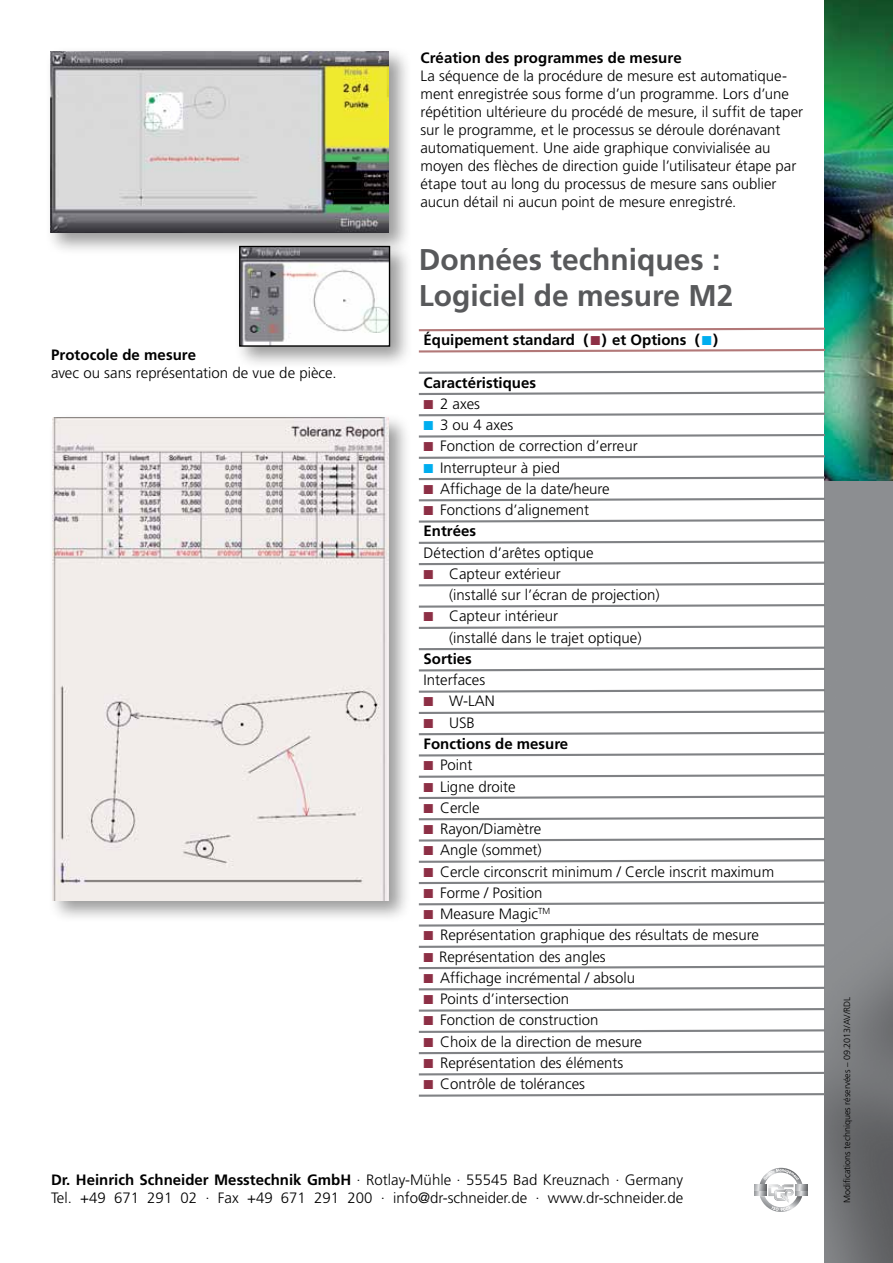
<style>
.page{position:relative;width:893px;height:1263px;background:#fff}
.page>*{position:absolute;margin:0;border:0;box-sizing:border-box;transform-origin:0 0}
.t1{font:700 30px/36px "Frutiger";color:#58595b}
.t2{font:300 15px/21.3px "Frutiger";color:#000}
.t3{font:700 15px "Frutiger";color:#000}
.t4{font:300 9px "Frutiger";color:#000}
.s1{font-family:"European Pi Three";font-weight:400;color:#8d2f45}
.s2{font-family:"European Pi Three";font-weight:400;color:#00aeef}
.s3{font-weight:700}
</style>
<div class="page">
<img style="left:825px;top:0;width:68px;height:1263px">
<svg style="left:754px;top:1168px;width:54px;height:44px"></svg>
<div style="left:48px;top:412px;width:364px;height:512px;background:#000;opacity:.4"></div>
<img style="left:53px;top:418px;width:336px;height:482px">
<div style="left:45px;top:46px;width:367px;height:210px;background:#000;opacity:.4"></div>
<img style="left:50px;top:51px;width:339px;height:182px">
<div style="left:234px;top:240px;width:179px;height:130px;background:#000;opacity:.4"></div>
<img style="left:241px;top:248px;width:147px;height:97px">
<div style="left:239px;top:246px;width:151px;height:101px;border:1px solid #000"></div>
<svg style="left:418px;top:348px;width:409px;height:6px"></svg>
<svg style="left:418px;top:327px;width:409px;height:5px"></svg>
<svg style="left:418px;top:539px;width:409px;height:6px"></svg>
<svg style="left:418px;top:518px;width:409px;height:6px"></svg>
<svg style="left:418px;top:497px;width:409px;height:5px"></svg>
<svg style="left:418px;top:475px;width:409px;height:6px"></svg>
<svg style="left:418px;top:454px;width:409px;height:6px"></svg>
<svg style="left:418px;top:433px;width:409px;height:6px"></svg>
<svg style="left:418px;top:412px;width:409px;height:5px"></svg>
<svg style="left:418px;top:390px;width:409px;height:6px"></svg>
<svg style="left:418px;top:369px;width:409px;height:6px"></svg>
<svg style="left:418px;top:560px;width:409px;height:6px"></svg>
<svg style="left:418px;top:582px;width:409px;height:5px"></svg>
<svg style="left:418px;top:603px;width:409px;height:6px"></svg>
<svg style="left:418px;top:624px;width:409px;height:6px"></svg>
<svg style="left:418px;top:645px;width:409px;height:6px"></svg>
<svg style="left:418px;top:667px;width:409px;height:5px"></svg>
<svg style="left:418px;top:688px;width:409px;height:6px"></svg>
<svg style="left:418px;top:709px;width:409px;height:6px"></svg>
<svg style="left:418px;top:730px;width:409px;height:6px"></svg>
<svg style="left:418px;top:752px;width:409px;height:6px"></svg>
<svg style="left:418px;top:773px;width:409px;height:6px"></svg>
<svg style="left:418px;top:794px;width:409px;height:6px"></svg>
<svg style="left:418px;top:816px;width:409px;height:5px"></svg>
<svg style="left:418px;top:837px;width:409px;height:6px"></svg>
<svg style="left:418px;top:858px;width:409px;height:6px"></svg>
<svg style="left:418px;top:879px;width:409px;height:6px"></svg>
<svg style="left:418px;top:901px;width:409px;height:5px"></svg>
<svg style="left:418px;top:922px;width:409px;height:6px"></svg>
<svg style="left:418px;top:943px;width:409px;height:6px"></svg>
<svg style="left:418px;top:964px;width:409px;height:6px"></svg>
<svg style="left:418px;top:986px;width:409px;height:5px"></svg>
<svg style="left:418px;top:1007px;width:409px;height:6px"></svg>
<svg style="left:418px;top:1028px;width:409px;height:6px"></svg>
<svg style="left:418px;top:1049px;width:409px;height:6px"></svg>
<svg style="left:418px;top:1071px;width:409px;height:5px"></svg>
<svg style="left:418px;top:1092px;width:409px;height:6px"></svg>
<p class="t3" style="left:51px;top:346px;width:147px">Protocole de mesure</p>
<p class="t2" style="left:51px;top:362px;width:287px">avec ou sans représentation de vue de pièce.</p>
<p class="t3" style="left:420px;top:49px;width:263px">Création des programmes de mesure</p>
<p class="t2" style="left:420px;top:66px;width:384px;line-height:18px">La séquence de la procédure de mesure est automatique&shy;ment enregistrée sous forme d’un programme. Lors d’une répétition ultérieure du procédé de mesure, il suffit de taper sur le programme, et le processus se déroule dorénavant automatiquement. Une aide graphique convivialisée au moyen des flèches de direction guide l’utilisateur étape par étape tout au long du processus de mesure sans oublier aucun détail ni aucun point de mesure enregistré.</p>
<h1 class="t1" style="left:419px;top:241px;width:316px">Données techniques :<br>Logiciel de mesure M2</h1>
<p class="t3" style="left:424px;top:331px;width:296px">Équipement standard ( <span class="s1">K</span>) et Options ( <span class="s2">K</span>)</p>
<p class="t2" style="left:424px;top:372px;width:216px"><span class="s3">Caractéristiques<br></span><span class="s1">K</span> 2 axes<br><span class="s2">K</span> 3 ou 4 axes<br><span class="s1">K</span> Fonction de correction d’erreur<br><span class="s2">K</span> Interrupteur à pied<br><span class="s1">K</span> Affichage de la date/heure<br><span class="s1">K</span> Fonctions d’alignement<br><span class="s3">Entrées</span></p>
<p class="t2" style="left:424px;top:542px;width:172px">Détection d’arêtes optique<br><span class="s1">K</span> Capteur extérieur</p>
<p class="t2" style="left:424px;top:584px;width:238px;text-indent:26px">(installé sur l’écran de projection)<br><span class="s1">K</span> Capteur intérieur</p>
<p class="t2" style="left:449px;top:627px;width:194px">(installé dans le trajet optique)</p>
<p class="t3" style="left:424px;top:650px;width:50px">Sorties</p>
<p class="t2" style="left:424px;top:669px;width:352px">Interfaces<br><span class="s1">K</span> W-LAN<br><span class="s1">K</span> USB<br><span class="s3">Fonctions de mesure<br></span><span class="s1">K</span> Point<br><span class="s1">K</span> Ligne droite<br><span class="s1">K</span> Cercle<br><span class="s1">K</span> Rayon/Diamètre<br><span class="s1">K</span> Angle (sommet)<br><span class="s1">K</span> Cercle circonscrit minimum / Cercle inscrit maximum<br><span class="s1">K</span> Forme / Position<br><span class="s1">K</span> Measure Magic<sup>TM<br></sup><span class="s1">K</span> Représentation graphique des résultats de mesure<br><span class="s1">K</span> Représentation des angles<br><span class="s1">K</span> Affichage incrémental / absolu<br><span class="s1">K</span> Points d’intersection<br><span class="s1">K</span> Fonction de construction<br><span class="s1">K</span> Choix de la direction de mesure<br><span class="s1">K</span> Représentation des éléments<br><span class="s1">K</span> Contrôle de tolérances</p>
<p class="t2" style="left:51px;top:1171px;width:634px;line-height:18px"><span class="s3">Dr. Heinrich Schneider Messtechnik GmbH</span> · Rotlay-Mühle · 55545 Bad Kreuznach · Germany<br>Tel. +49 671 291 02 · Fax +49 671 291 200 · info@dr-schneider.de · www.dr-schneider.de</p>
<p class="t4" style="left:842px;top:1203px;width:208px;rotate:-90deg">Modifications techniques réservées – 09.2013/AV/RDL</p>
</div>
